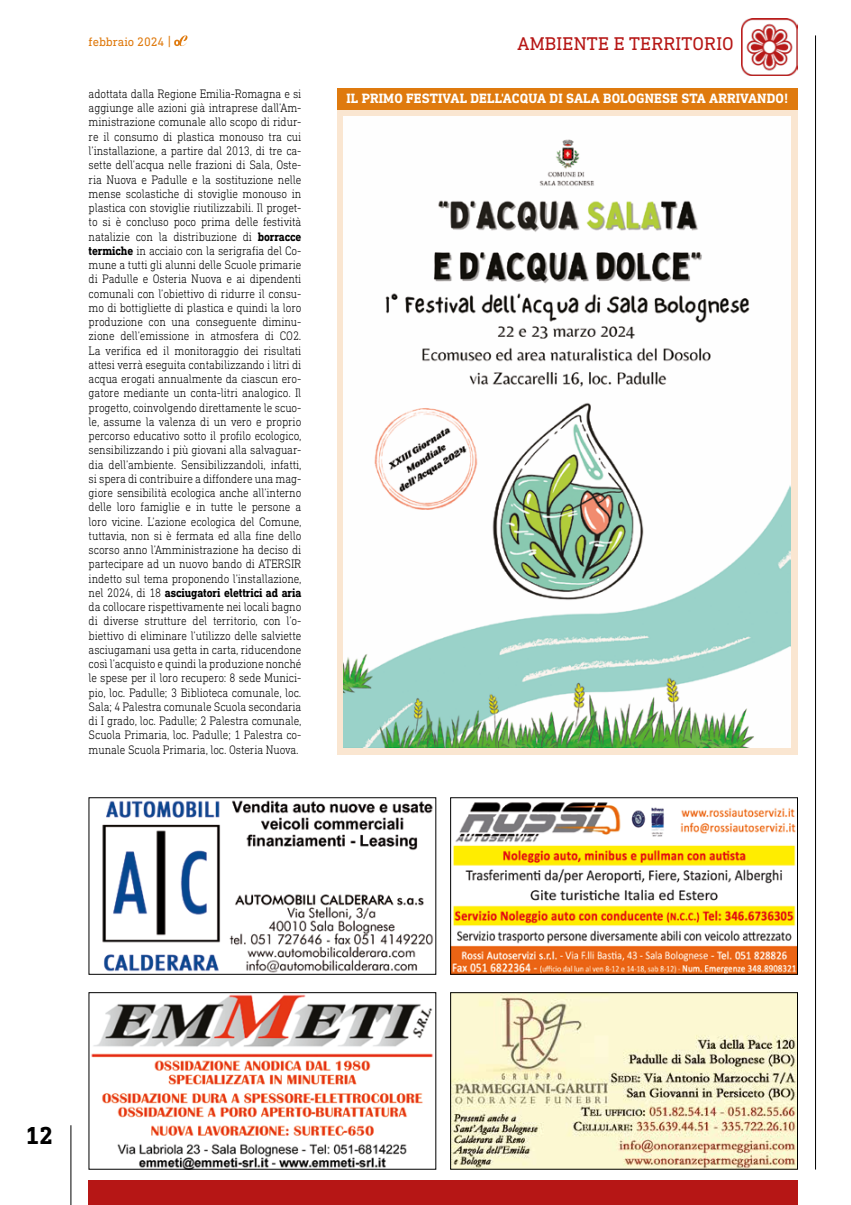
<style>
.page{position:relative;width:851px;height:1205px;background:#fff}
.page>*{position:absolute;margin:0;border:0;box-sizing:border-box;transform-origin:0 0}
.t1{font:700 25px "DIN Next Slab Pro";color:#000}
.t2{font:18.75px "DIN Next Slab Pro";letter-spacing:.01em;color:#b61615}
.t3{font:700 13.75px "DIN Next Slab Pro";letter-spacing:.01em;color:#fff}
.t4{font:300 12.5px/14.2px "DIN Next Slab Pro";letter-spacing:-.01em;color:#000;text-align:justify;scale:.9 1}
.t5{font:12.5px "DIN Next Slab Pro";color:#df7a0e}
.s1{font-size:13.75px}
.s2{font-weight:700}
</style>
<div class="page">
<hr style="left:71px;top:1125px;width:1px;height:80px;background:#000">
<div style="left:89px;top:1180px;width:708px;height:25px;background:#b61615"></div>
<hr style="left:815px;top:35px;width:1px;height:1134px;background:#000">
<img style="left:741px;top:19px;width:56px;height:56px">
<svg style="left:174px;top:35px;width:13px;height:11px"></svg>
<svg style="left:337px;top:110px;width:460px;height:645px;background:#f8e7d4"></svg>
<div style="left:337px;top:89px;width:460px;height:21px;background:#df7a0e"></div>
<img style="left:344px;top:117px;width:446px;height:631px">
<img style="left:452px;top:802px;width:343px;height:170px">
<img style="left:102px;top:800px;width:332px;height:172px">
<img style="left:91px;top:994px;width:342px;height:173px">
<div style="left:89px;top:992px;width:347px;height:177px;border:1px solid #000"></div>
<img style="left:452px;top:994px;width:343px;height:173px">
<div style="left:450px;top:992px;width:347px;height:177px;border:1px solid #000"></div>
<p class="t5" style="left:89px;top:34px;width:84px">febbraio 2024 <span class="s1">|</span></p>
<p class="t4" style="left:89px;top:86px;width:238px">adottata dalla Regione Emilia-Romagna e si aggiunge alle azioni già intraprese dall’Am&shy;ministrazione comunale allo scopo di ridur&shy;re il consumo di plastica monouso tra cui l’installazione, a partire dal 2013, di tre ca&shy;sette dell’acqua nelle frazioni di Sala, Oste&shy;ria Nuova e Padulle e la sostituzione nelle mense scolastiche di stoviglie monouso in plastica con stoviglie riutilizzabili. Il proget&shy;to si è concluso poco prima delle festività natalizie con la distribuzione di <span class="s2">borracce termiche</span> in acciaio con la serigrafia del Co&shy;mune a tutti gli alunni delle Scuole primarie di Padulle e Osteria Nuova e ai dipendenti comunali con l’obiettivo di ridurre il consu&shy;mo di bottigliette di plastica e quindi la loro produzione con una conseguente diminu&shy;zione dell’emissione in atmosfera di CO2.<br>La verifica ed il monitoraggio dei risultati attesi verrà eseguita contabilizzando i litri di acqua erogati annualmente da ciascun ero&shy;gatore mediante un conta-litri analogico. Il progetto, coinvolgendo direttamente le scuo&shy;le, assume la valenza di un vero e proprio percorso educativo sotto il profilo ecologico, sensibilizzando i più giovani alla salvaguar&shy;dia dell’ambiente. Sensibilizzandoli, infatti, si spera di contribuire a diffondere una mag&shy;giore sensibilità ecologica anche all’interno delle loro famiglie e in tutte le persone a loro vicine. L’azione ecologica del Comune, tuttavia, non si è fermata ed alla fine dello scorso anno l’Amministrazione ha deciso di partecipare ad un nuovo bando di ATERSIR indetto sul tema proponendo l’installazione, nel 2024, di 18 <span class="s2">asciugatori elettrici ad aria </span>da collocare rispettivamente nei locali bagno di diverse strutture del territorio, con l’o&shy;biettivo di eliminare l’utilizzo delle salviette asciugamani usa getta in carta, riducendone così l’acquisto e quindi la produzione nonché le spese per il loro recupero: 8 sede Munici&shy;pio, loc. Padulle; 3 Biblioteca comunale, loc.<br>Sala; 4 Palestra comunale Scuola secondaria di I grado, loc. Padulle; 2 Palestra comunale, Scuola Primaria, loc. Padulle; 1 Palestra co&shy;munale Scuola Primaria, loc. Osteria Nuova.</p>
<h2 class="t2" style="left:517px;top:32px;width:218px">AMBIENTE E TERRITORIO</h2>
<p class="t3" style="left:346px;top:90px;width:443px">IL PRIMO FESTIVAL DELL'ACQUA DI SALA BOLOGNESE STA ARRIVANDO!</p>
<h1 class="t1" style="left:25px;top:1121px;width:29px">12</h1>
</div>
